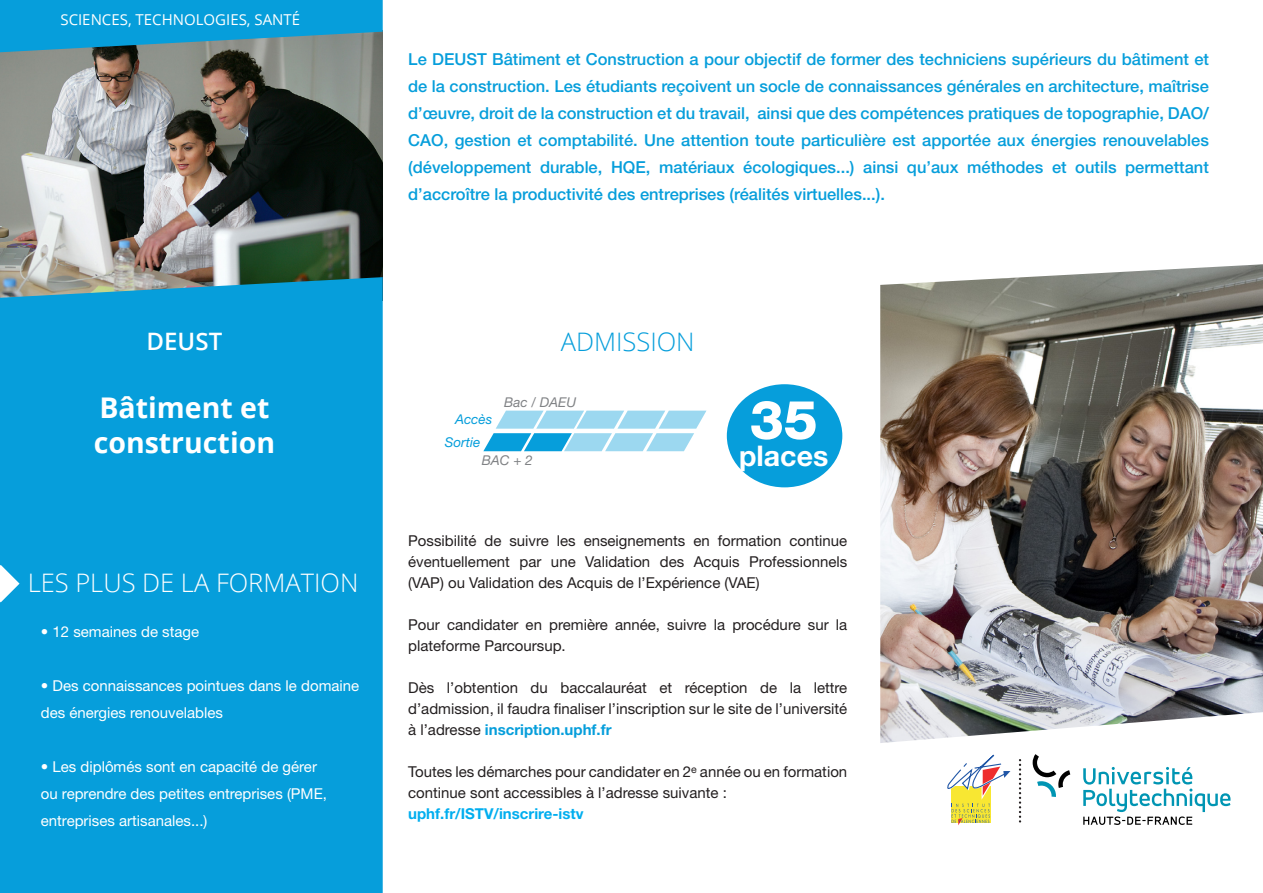
<style>
.page{position:relative;width:1263px;height:893px;background:#fff}
.page>*{position:absolute;margin:0;border:0;box-sizing:border-box;transform-origin:0 0}
.t1{font:800 54px "Helvetica Neue LT Std";color:#fff}
.t2{font:700 28.5px "Open Sans";color:#fff}
.t3{font:700 28.5px "Helvetica Neue LT Std";color:#fff}
.t4{font:300 25.5px "Open Sans";color:#fff}
.t5{font:300 25.5px "Open Sans";color:#069edb}
.t6{font:600 24px "Open Sans";color:#fff}
.t7{font:500 16.5px/27px "Helvetica Neue LT Std";color:#069edb;text-align:justify}
.t8{font:15px/21px "Helvetica Neue LT Std";color:#231f20;text-align:justify}
.t9{font:15px/27px "Helvetica Neue LT Std";color:#fff}
.t10{font:15px "Open Sans";color:#fff}
.t11{font:700 15px "Helvetica Neue LT Std";color:#00aeef}
.t12{font:italic 13.5px "Helvetica Neue LT Std";color:#808285}
.t13{font:italic 13.5px "Helvetica Neue LT Std";color:#069edb}
.s1{font-weight:700}
.s2{font-weight:700;color:#069edb}
</style>
<div class="page">
<img style="left:0;top:52px;width:383px;height:225px">
<img style="left:880px;top:264px;width:383px;height:479px">
<div style="left:0;top:277px;width:383px;height:616px;background:#069edb"></div>
<svg style="left:0;top:0;width:383px;height:52px;background:#1d99c9"></svg>
<svg style="left:0;top:565px;width:20px;height:37px"></svg>
<div style="left:727px;top:384px;width:115px;height:103px;background:#069edb;border-radius:50%"></div>
<svg style="left:483px;top:411px;width:223px;height:40px"></svg>
<svg style="left:945px;top:696px;width:285px;height:129px"></svg>
<p class="t10" style="left:60px;top:9px;width:241px">SCIENCES, TECHNOLOGIES, SANTÉ</p>
<p class="t7" style="left:408px;top:45px;width:802px">Le DEUST Bâtiment et Construction a pour objectif de former des techniciens supérieurs du bâtiment et de la construction. Les étudiants reçoivent un socle de connaissances générales en architecture, maîtrise d’œuvre, droit de la construction et du travail, ainsi que des compétences pratiques de topographie, DAO/ CAO, gestion et comptabilité. Une attention toute particulière est apportée aux énergies renouvelables (développement durable, HQE, matériaux écologiques...) ainsi qu’aux méthodes et outils permettant d’accroître la productivité des entreprises (réalités virtuelles...).</p>
<p class="t6" style="left:147px;top:325px;width:77px">DEUST</p>
<p class="t2" style="left:99px;top:388px;width:171px">Bâtiment et</p>
<p class="t2" style="left:94px;top:422px;width:183px">construction</p>
<p class="t4" style="left:28px;top:565px;width:332px">LES PLUS DE LA FORMATION</p>
<p class="t9" style="left:41px;top:618px;width:160px"><span class="s1">•</span> 12 semaines de stage</p>
<p class="t9" style="left:41px;top:672px;width:320px"><span class="s1">•</span> Des connaissances pointues dans le domaine des énergies renouvelables</p>
<p class="t9" style="left:41px;top:753px;width:288px"><span class="s1">•</span> Les diplômés sont en capacité de gérer ou reprendre des petites entreprises (PME, entreprises artisanales...)</p>
<p class="t5" style="left:561px;top:324px;width:135px">ADMISSION</p>
<p class="t13" style="left:455px;top:411px;width:39px">Accès</p>
<p class="t13" style="left:445px;top:434px;width:37px">Sortie</p>
<p class="t12" style="left:504px;top:394px;width:74px">Bac / DAEU</p>
<p class="t12" style="left:482px;top:452px;width:53px">BAC + 2</p>
<p class="t1" style="left:750px;top:388px;width:70px">35</p>
<p class="t3" style="left:739px;top:438px;width:91px">places</p>
<p class="t8" style="left:408px;top:530px;width:441px">Possibilité de suivre les enseignements en formation continue éventuellement par une Validation des Acquis Professionnels (VAP) ou Validation des Acquis de l’Expérience (VAE)</p>
<p class="t8" style="left:408px;top:614px;width:441px">Pour candidater en première année, suivre la procédure sur la plateforme Parcoursup.</p>
<p class="t8" style="left:408px;top:677px;width:441px">Dès l’obtention du baccalauréat et réception de la lettre d’admission, il faudra finaliser l’inscription sur le site de l’université à l’adresse <span class="s2">inscription.uphf.fr</span></p>
<p class="t8" style="left:408px;top:761px;width:441px">Toutes les démarches pour candidater en 2<sup>e</sup> année ou en formation continue sont accessibles à l’adresse suivante :</p>
<p class="t11" style="left:408px;top:805px;width:177px">uphf.fr/ISTV/inscrire-istv</p>
</div>
